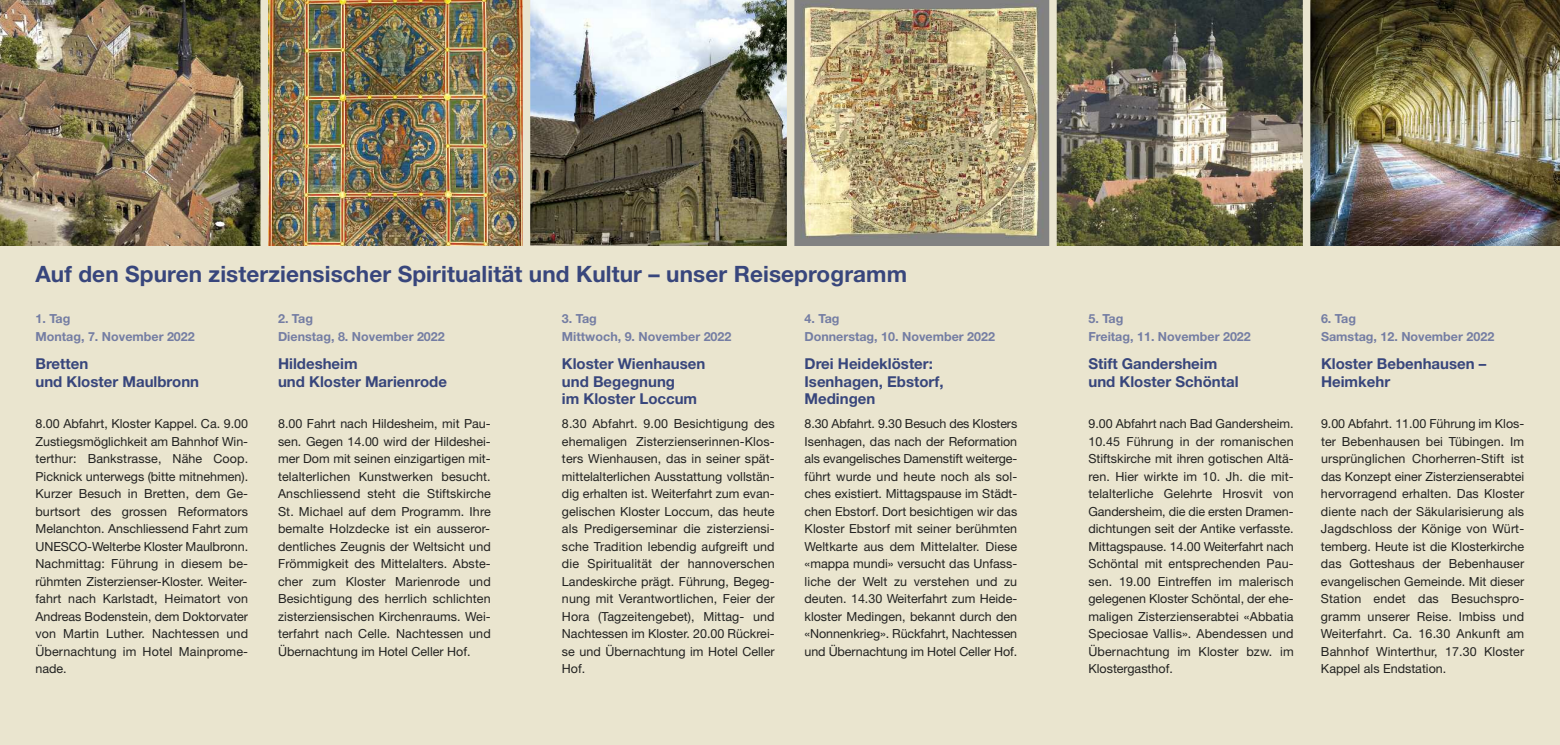
<style>
.page{position:relative;width:1560px;height:745px;background:#fff}
.page>*{position:absolute;margin:0;border:0;box-sizing:border-box;transform-origin:0 0}
.t1{font:700 22.5px "Helvetica Neue LT Pro";letter-spacing:.005em;color:#38467c}
.t2{font:700 15px/17.5px "Helvetica Neue LT Pro";color:#38467c}
.t3{font:12.5px/17.5px "Helvetica Neue LT Pro";color:#222221;text-align:justify}
.t4{font:700 12.5px/17.5px "Helvetica Neue LT Pro";color:#747da3}
</style>
<div class="page">
<div style="left:0;top:0;width:1559px;height:744px;background:#eae5cf"></div>
<img style="left:0;top:0;width:260px;height:245px">
<img style="left:268px;top:0;width:254px;height:245px">
<img style="left:530px;top:0;width:256px;height:245px">
<img style="left:794px;top:0;width:255px;height:245px">
<img style="left:1056px;top:0;width:246px;height:245px">
<img style="left:1310px;top:0;width:249px;height:245px">
<h1 class="t1" style="left:35px;top:266px;width:873px">Auf den Spuren zisterziensischer Spiritualität und Kultur – unser Reiseprogramm</h1>
<p class="t4" style="left:35px;top:311px;width:161px">1. Tag<br>Montag, 7. November 2022</p>
<p class="t2" style="left:35px;top:356px;width:165px">Bretten<br>und Kloster Maulbronn</p>
<p class="t3" style="left:35px;top:416px;width:214px">8.00 Abfahrt, Kloster Kappel. Ca. 9.00<br>Zustiegsmöglichkeit am Bahnhof Win&shy;terthur: Bankstrasse, Nähe Coop.<br>Picknick unterwegs (bitte mitnehmen).<br>Kurzer Besuch in Bretten, dem Ge&shy;burtsort des grossen Reformators Melanchton. Anschliessend Fahrt zum UNESCO-Welterbe Kloster Maulbronn.<br>Nachmittag: Führung in diesem be&shy;rühmten Zisterzienser-Kloster. Weiter&shy;fahrt nach Karlstadt, Heimatort von Andreas Bodenstein, dem Doktorvater von Martin Luther. Nachtessen und Übernachtung im Hotel Mainprome&shy;nade.</p>
<p class="t4" style="left:278px;top:311px;width:168px">2. Tag<br>Dienstag, 8. November 2022</p>
<p class="t2" style="left:278px;top:356px;width:170px">Hildesheim<br>und Kloster Marienrode</p>
<p class="t3" style="left:278px;top:416px;width:214px">8.00 Fahrt nach Hildesheim, mit Pau&shy;sen. Gegen 14.00 wird der Hildeshei&shy;mer Dom mit seinen einzigartigen mit&shy;telalterlichen Kunstwerken besucht.<br>Anschliessend steht die Stiftskirche St. Michael auf dem Programm. Ihre bemalte Holzdecke ist ein ausseror&shy;dentliches Zeugnis der Weltsicht und Frömmigkeit des Mittelalters. Abste&shy;cher zum Kloster Marienrode und Besichtigung des herrlich schlichten zisterziensischen Kirchenraums. Wei&shy;terfahrt nach Celle. Nachtessen und Übernachtung im Hotel Celler Hof.</p>
<p class="t4" style="left:562px;top:311px;width:171px">3. Tag<br>Mittwoch, 9. November 2022</p>
<p class="t2" style="left:562px;top:356px;width:145px">Kloster Wienhausen und Begegnung<br>im Kloster Loccum</p>
<p class="t3" style="left:562px;top:416px;width:214px">8.30 Abfahrt. 9.00 Besichtigung des ehemaligen Zisterzienserinnen-Klos&shy;ters Wienhausen, das in seiner spät&shy;mittelalterlichen Ausstattung vollstän&shy;dig erhalten ist. Weiterfahrt zum evan&shy;gelischen Kloster Loccum, das heute als Predigerseminar die zisterziensi&shy;sche Tradition lebendig aufgreift und die Spiritualität der hannoverschen Landeskirche prägt. Führung, Begeg&shy;nung mit Verantwortlichen, Feier der Hora (Tagzeitengebet), Mittag- und Nachtessen im Kloster. 20.00 Rückrei&shy;se und Übernachtung im Hotel Celler Hof.</p>
<p class="t4" style="left:804px;top:311px;width:192px">4. Tag<br>Donnerstag, 10. November 2022</p>
<p class="t2" style="left:804px;top:356px;width:140px">Drei Heideklöster:<br>Isenhagen, Ebstorf,<br>Medingen</p>
<p class="t3" style="left:804px;top:416px;width:214px">8.30 Abfahrt. 9.30 Besuch des Klosters Isenhagen, das nach der Reformation als evangelisches Damenstift weiterge&shy;führt wurde und heute noch als sol&shy;ches existiert. Mittagspause im Städt&shy;chen Ebstorf. Dort besichtigen wir das Kloster Ebstorf mit seiner berühmten Weltkarte aus dem Mittelalter. Diese «mappa mundi» versucht das Unfass&shy;liche der Welt zu verstehen und zu deuten. 14.30 Weiterfahrt zum Heide&shy;kloster Medingen, bekannt durch den «Nonnenkrieg». Rückfahrt, Nachtessen und Übernachtung im Hotel Celler Hof.</p>
<p class="t4" style="left:1088px;top:311px;width:164px">5. Tag<br>Freitag, 11. November 2022</p>
<p class="t2" style="left:1088px;top:356px;width:152px">Stift Gandersheim und Kloster Schöntal</p>
<p class="t3" style="left:1088px;top:416px;width:207px">9.00 Abfahrt nach Bad Gandersheim.<br>10.45 Führung in der romanischen Stiftskirche mit ihren gotischen Altä&shy;ren. Hier wirkte im 10. Jh. die mit&shy;telalterliche Gelehrte Hrosvit von Gandersheim, die die ersten Dramen&shy;dichtungen seit der Antike verfasste.<br>Mittagspause. 14.00 Weiterfahrt nach Schöntal mit entsprechenden Pau&shy;sen. 19.00 Eintreffen im malerisch gelegenen Kloster Schöntal, der ehe&shy;maligen Zisterzienserabtei «Abbatia Speciosae Vallis». Abendessen und Übernachtung im Kloster bzw. im Klostergasthof.</p>
<p class="t4" style="left:1320px;top:311px;width:175px">6. Tag<br>Samstag, 12. November 2022</p>
<p class="t2" style="left:1320px;top:356px;width:167px">Kloster Bebenhausen –<br>Heimkehr</p>
<p class="t3" style="left:1320px;top:416px;width:205px">9.00 Abfahrt. 11.00 Führung im Klos&shy;ter Bebenhausen bei Tübingen. Im ursprünglichen Chorherren-Stift ist das Konzept einer Zisterzienserabtei hervorragend erhalten. Das Kloster diente nach der Säkularisierung als Jagdschloss der Könige von Würt&shy;temberg. Heute ist die Klosterkirche das Gotteshaus der Bebenhauser evangelischen Gemeinde. Mit dieser Station endet das Besuchspro&shy;gramm unserer Reise. Imbiss und Weiterfahrt. Ca. 16.30 Ankunft am Bahnhof Winterthur, 17.30 Kloster Kappel als Endstation.</p>
</div>
